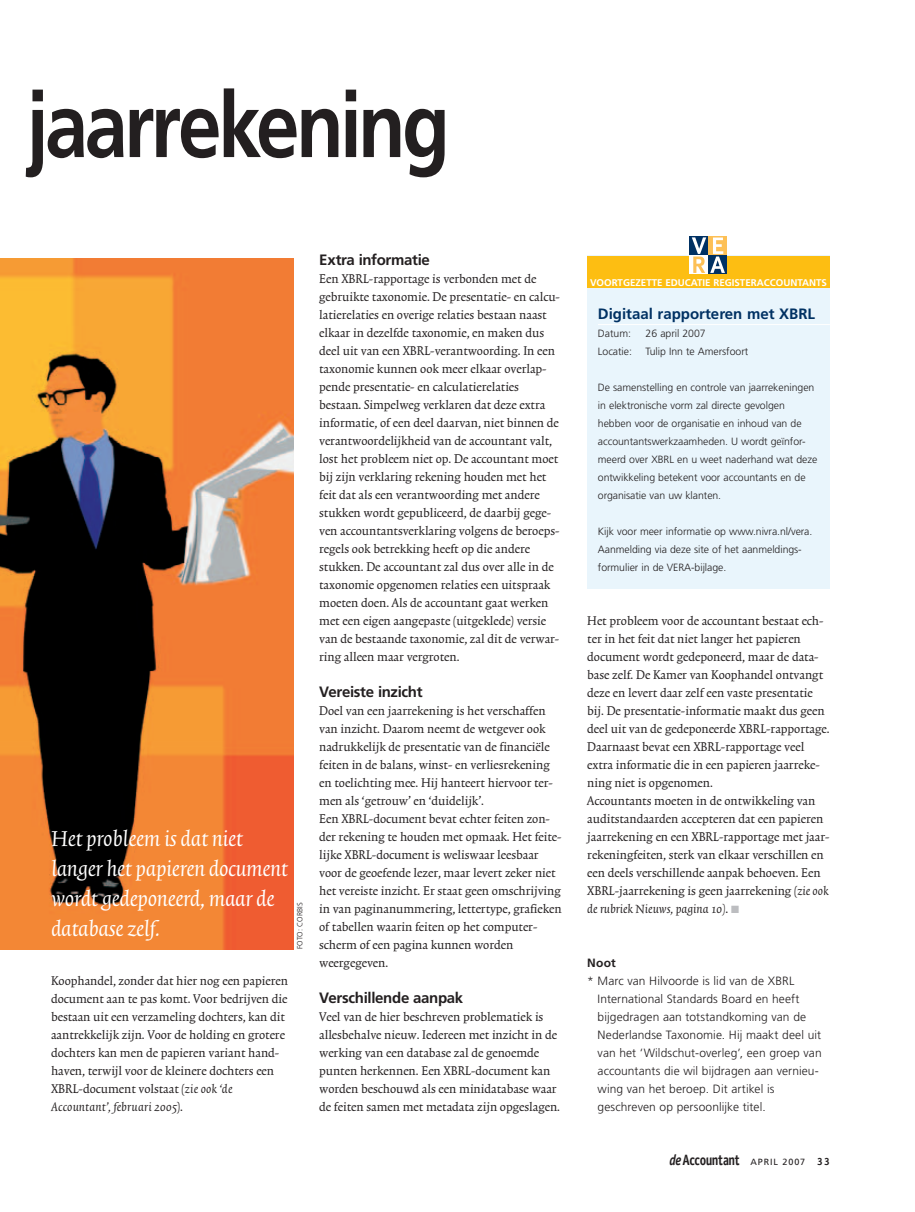
<style>
.page{position:relative;width:915px;height:1212px;background:#fff}
.page>*{position:absolute;margin:0;border:0;box-sizing:border-box;transform-origin:0 0}
.t1{font:700 91.5px "Frutiger LT Std";letter-spacing:-.045em;color:#231f20;scale:.85 1}
.t2{font:italic 27px/30px "Trinite No 1";letter-spacing:-.01em;color:#fff}
.t3{font:15px/18px "Trinite No 1 Rom Con";color:#231f20}
.t4{font:italic 15px "Trinite No 1";color:#231f20}
.t5{font:700 15px "Frutiger LT Std";letter-spacing:-.02em;color:#231f20}
.t6{font:700 15px "Frutiger LT Std";color:#003163}
.t7{font:700 15px "Officina Sans Std";letter-spacing:-.04em;color:#231f20;scale:.84 1}
.t8{font:300 12px/18px "Frutiger LT Std";letter-spacing:.005em;color:#231f20}
.t9{font:700 12px "Frutiger LT Std";color:#231f20}
.t10{font:300 10.5px/18px "Frutiger LT Std";letter-spacing:-.005em;color:#231f20}
.t11{font:700 9.75px "Frutiger LT Std";color:#fff}
.t12{font:300 7.5px "Frutiger LT Std";color:#231f20}
.s1{font-family:"Trinite No 1";font-style:italic}
.s2{font-family:"Trinite No 1 Rom Con";font-style:normal}
.s3{color:#bcbdc0}
.s4{font-style:italic}
.s5{font-family:"Frutiger LT Std";font-weight:400;font-size:9px}
.s6{font-size:10.5px}
</style>
<div class="page">
<img style="left:0;top:259px;width:293px;height:690px">
<div style="left:587px;top:256px;width:242px;height:333px;background:#e9f5fc"></div>
<div style="left:587px;top:256px;width:242px;height:32px;background:#fdbe12"></div>
<hr style="left:597px;top:324px;width:232px;height:1px;background:#fff">
<svg style="left:708px;top:255px;width:18px;height:19px"></svg>
<div style="left:689px;top:236px;width:19px;height:19px;background:#003163"></div>
<div style="left:708px;top:236px;width:18px;height:19px;background:#fdc056"></div>
<div style="left:689px;top:255px;width:19px;height:19px;background:#fff"></div>
<svg style="left:691px;top:237px;width:33px;height:36px"></svg>
<h1 class="t1" style="left:27px;top:81px;width:499px">jaarrekening</h1>
<h2 class="t2" style="left:51px;top:824px;width:238px">Het probleem is dat niet langer het papieren document wordt gedeponeerd, maar de database zelf.</h2>
<p class="t12" style="left:296px;top:949px;width:48px;rotate:-90deg">FOTO: CORBIS</p>
<p class="t3" style="left:51px;top:973px;width:238px">Koophandel, zonder dat hier nog een papieren document aan te pas komt. Voor bedrijven die bestaan uit een verzameling dochters, kan dit aantrekkelijk zijn. Voor de holding en grotere dochters kan men de papieren variant hand&shy;haven, terwijl voor de kleinere dochters een XBRL-document volstaat (<span class="s1">zie ook ‘de</span></p>
<p class="t4" style="left:51px;top:1102px;width:133px">Accountant’, februari 2005<span class="s2">).</span></p>
<p class="t5" style="left:319px;top:253px;width:112px">Extra informatie</p>
<p class="t3" style="left:319px;top:271px;width:242px">Een XBRL-rapportage is verbonden met de gebruikte taxonomie. De presentatie- en calcu&shy;latierelaties en overige relaties bestaan naast elkaar in dezelfde taxonomie, en maken dus deel uit van een XBRL-verantwoording. In een taxonomie kunnen ook meer elkaar overlap&shy;pende presentatie- en calculatierelaties bestaan. Simpelweg verklaren dat deze extra informatie, of een deel daarvan, niet binnen de verantwoordelijkheid van de accountant valt, lost het probleem niet op. De accountant moet bij zijn verklaring rekening houden met het feit dat als een verantwoording met andere stukken wordt gepubliceerd, de daarbij gege&shy;ven accountantsverklaring volgens de beroeps&shy;regels ook betrekking heeft op die andere stukken. De accountant zal dus over alle in de taxonomie opgenomen relaties een uitspraak moeten doen. Als de accountant gaat werken met een eigen aangepaste (uitgeklede) versie van de bestaande taxonomie, zal dit de verwar&shy;ring alleen maar vergroten.</p>
<p class="t5" style="left:319px;top:685px;width:105px">Vereiste inzicht</p>
<p class="t3" style="left:319px;top:703px;width:244px">Doel van een jaarrekening is het verschaffen van inzicht. Daarom neemt de wetgever ook nadrukkelijk de presentatie van de financiële feiten in de balans, winst- en verliesrekening en toelichting mee. Hij hanteert hiervoor ter&shy;men als ‘getrouw’ en ‘duidelijk’.<br>Een XBRL-document bevat echter feiten zon&shy;der rekening te houden met opmaak. Het feite&shy;lijke XBRL-document is weliswaar leesbaar voor de geoefende lezer, maar levert zeker niet het vereiste inzicht. Er staat geen omschrijving in van paginanummering, lettertype, grafieken of tabellen waarin feiten op het computer&shy;scherm of een pagina kunnen worden weergegeven.</p>
<p class="t5" style="left:319px;top:991px;width:145px">Verschillende aanpak</p>
<p class="t3" style="left:319px;top:1009px;width:242px">Veel van de hier beschreven problematiek is allesbehalve nieuw. Iedereen met inzicht in de werking van een database zal de genoemde punten herkennen. Een XBRL-document kan worden beschouwd als een minidatabase waar de feiten samen met metadata zijn opgeslagen.</p>
<p class="t11" style="left:590px;top:277px;width:238px">VOORTGEZETTE EDUCATIE REGISTERACCOUNTANTS</p>
<p class="t6" style="left:597px;top:307px;width:218px">Digitaal rapporteren met XBRL</p>
<p class="t10" style="left:597px;top:325px;width:34px">Datum:</p>
<p class="t10" style="left:645px;top:325px;width:62px">26 april 2007</p>
<p class="t10" style="left:597px;top:343px;width:36px">Locatie:</p>
<p class="t10" style="left:645px;top:343px;width:104px">Tulip Inn te Amersfoort</p>
<p class="t10" style="left:597px;top:379px;width:221px">De samenstelling en controle van jaarrekeningen in elektronische vorm zal directe gevolgen hebben voor de organisatie en inhoud van de accountantswerkzaamheden. U wordt geïnfor&shy;meerd over XBRL en u weet naderhand wat deze ontwikkeling betekent voor accountants en de organisatie van uw klanten.</p>
<p class="t10" style="left:597px;top:523px;width:216px">Kijk voor meer informatie op www.nivra.nl/vera.<br>Aanmelding via deze site of het aanmeldings&shy;formulier in de VERA-bijlage.</p>
<p class="t3" style="left:587px;top:613px;width:244px">Het probleem voor de accountant bestaat ech&shy;ter in het feit dat niet langer het papieren document wordt gedeponeerd, maar de data&shy;base zelf. De Kamer van Koophandel ontvangt deze en levert daar zelf een vaste presentatie bij. De presentatie-informatie maakt dus geen deel uit van de gedeponeerde XBRL-rapportage.<br>Daarnaast bevat een XBRL-rapportage veel extra informatie die in een papieren jaarreke&shy;ning niet is opgenomen.<br>Accountants moeten in de ontwikkeling van auditstandaarden accepteren dat een papieren jaarrekening en een XBRL-rapportage met jaar&shy;rekeningfeiten, sterk van elkaar verschillen en een deels verschillende aanpak behoeven. Een XBRL-jaarrekening is geen jaarrekening (<span class="s1">zie ook</span></p>
<p class="t4" style="left:587px;top:904px;width:153px">de rubriek Nieuws, pagina 10)<span class="s2">.</span> <span class="s3">■</span></p>
<p class="t9" style="left:587px;top:957px;width:30px">Noot</p>
<p class="t8" style="left:597px;top:973px;width:225px;text-indent:-10px">* Marc van Hilvoorde is lid van de XBRL International Standards Board en heeft bijgedragen aan totstandkoming van de Nederlandse Taxonomie. Hij maakt deel uit van het ‘Wildschut-overleg’, een groep van accountants die wil bijdragen aan vernieu&shy;wing van het beroep. Dit artikel is geschreven op persoonlijke titel.</p>
<p class="t7" style="left:669px;top:1154px;width:192px"><span class="s4">de</span>Accountant <span class="s5">APRIL 2007</span> <span class="s6">33</span></p>
</div>
